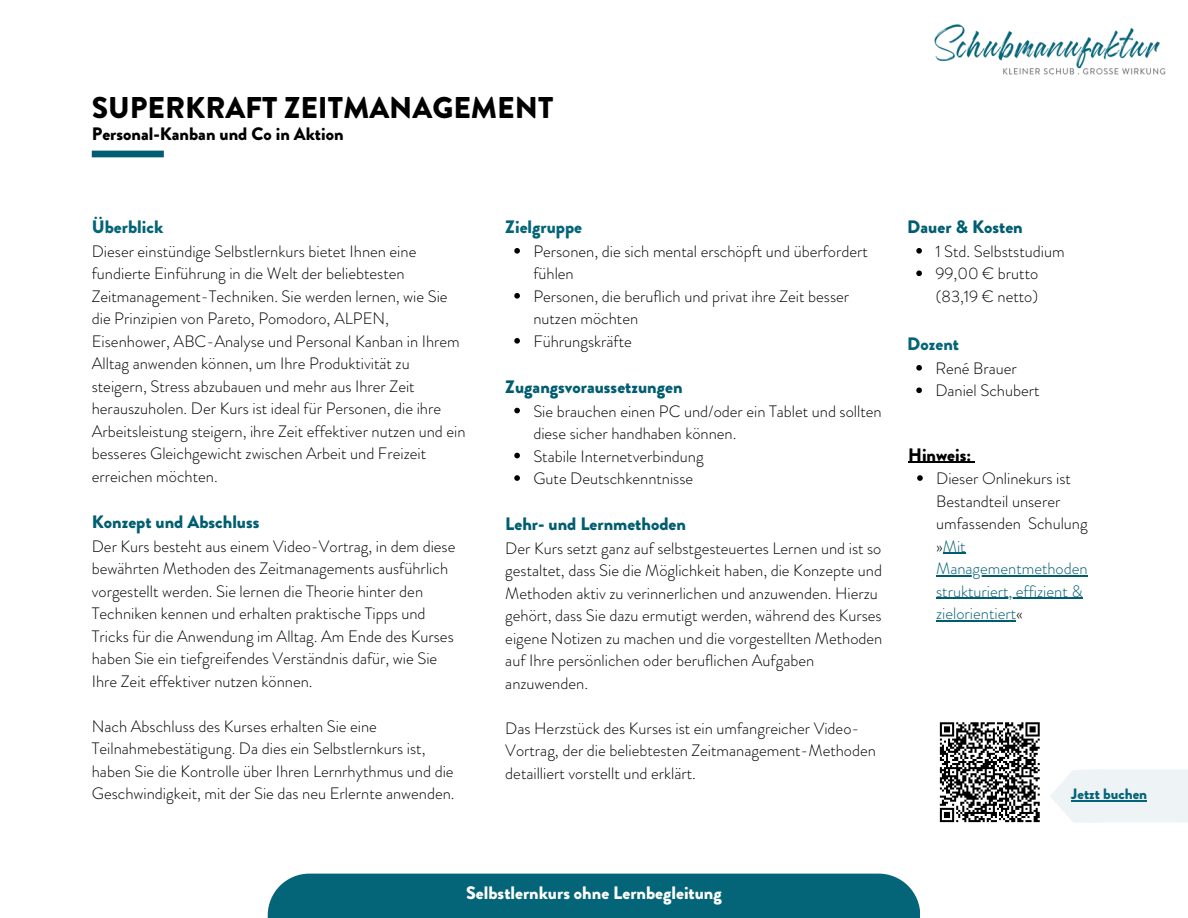
<style>
.page{position:relative;width:1188px;height:918px;background:#fff}
.page>*{position:absolute;margin:0;border:0;box-sizing:border-box;transform-origin:0 0}
.t1{font:900 30px "Brandon Grotesque W01";color:#000}
.t2{font:900 18px "Brandon Grotesque W01";color:#005d71}
.t3{font:900 18px "Brandon Grotesque W01";color:#000}
.t4{font:900 18px "Brandon Grotesque W01";color:#fefefe}
.t5{font:900 18px "Brandon Grotesque W01";color:#046478}
.t6{font:900 18px "Brandon Grotesque W01";color:#005e70}
.t7{font:300 16.5px/22.5px "Brandon Grotesque";color:#000}
.t8{font:900 15px "Brandon Grotesque W01";color:#046478}
.s1{color:#005d71}
</style>
<div class="page">
<div style="left:92px;top:151px;width:72px;height:6px;background:#005d71"></div>
<svg style="left:916px;top:248px;width:6px;height:6px"></svg>
<svg style="left:916px;top:270px;width:6px;height:6px"></svg>
<svg style="left:916px;top:365px;width:6px;height:6px"></svg>
<svg style="left:916px;top:387px;width:6px;height:6px"></svg>
<div style="left:268px;top:874px;width:652px;height:44px;background:#046478"></div>
<svg style="left:514px;top:248px;width:6px;height:6px"></svg>
<svg style="left:514px;top:293px;width:6px;height:6px"></svg>
<svg style="left:514px;top:338px;width:6px;height:6px"></svg>
<svg style="left:514px;top:408px;width:6px;height:5px"></svg>
<svg style="left:514px;top:453px;width:6px;height:5px"></svg>
<svg style="left:514px;top:475px;width:6px;height:6px"></svg>
<svg style="left:1050px;top:769px;width:138px;height:54px"></svg>
<hr style="left:1077px;top:800px;width:70px;height:1px;background:#046478">
<svg style="left:939px;top:722px;width:101px;height:101px"></svg>
<img style="left:934px;top:24px;width:232px;height:51px">
<hr style="left:908px;top:462px;width:63px;height:1px;background:#000">
<svg style="left:917px;top:475px;width:6px;height:6px"></svg>
<svg style="left:943px;top:553px;width:23px;height:1px"></svg>
<hr style="left:936px;top:575px;width:152px;height:1px;background:#005d71">
<hr style="left:936px;top:598px;width:147px;height:1px;background:#005d71">
<hr style="left:936px;top:620px;width:80px;height:1px;background:#005d71">
<p class="t1" style="left:92px;top:86px;width:463px">SUPERKRAFT ZEITMANAGEMENT</p>
<p class="t3" style="left:92px;top:121px;width:253px">Personal-Kanban und Co in Aktion</p>
<p class="t5" style="left:92px;top:214px;width:73px">Überblick</p>
<p class="t7" style="left:92px;top:240px;width:375px">Dieser einstündige Selbstlernkurs bietet Ihnen eine fundierte Einführung in die Welt der beliebtesten Zeitmanagement-Techniken. Sie werden lernen, wie Sie die Prinzipien von Pareto, Pomodoro, ALPEN, Eisenhower, ABC-Analyse und Personal Kanban in Ihrem Alltag anwenden können, um Ihre Produktivität zu steigern, Stress abzubauen und mehr aus Ihrer Zeit herauszuholen. Der Kurs ist ideal für Personen, die ihre Arbeitsleistung steigern, ihre Zeit effektiver nutzen und ein besseres Gleichgewicht zwischen Arbeit und Freizeit erreichen möchten.</p>
<p class="t6" style="left:92px;top:509px;width:169px">Konzept und Abschluss</p>
<p class="t7" style="left:92px;top:535px;width:365px">Der Kurs besteht aus einem Video-Vortrag, in dem diese bewährten Methoden des Zeitmanagements ausführlich vorgestellt werden. Sie lernen die Theorie hinter den Techniken kennen und erhalten praktische Tipps und Tricks für die Anwendung im Alltag. Am Ende des Kurses haben Sie ein tiefgreifendes Verständnis dafür, wie Sie Ihre Zeit effektiver nutzen können.</p>
<p class="t7" style="left:92px;top:715px;width:364px">Nach Abschluss des Kurses erhalten Sie eine Teilnahmebestätigung. Da dies ein Selbstlernkurs ist, haben Sie die Kontrolle über Ihren Lernrhythmus und die Geschwindigkeit, mit der Sie das neu Erlernte anwenden.</p>
<p class="t5" style="left:505px;top:214px;width:78px">Zielgruppe</p>
<p class="t7" style="left:533px;top:240px;width:336px">Personen, die sich mental erschöpft und überfordert fühlen</p>
<p class="t7" style="left:533px;top:285px;width:317px">Personen, die beruflich und privat ihre Zeit besser nutzen möchten</p>
<p class="t7" style="left:533px;top:330px;width:100px">Führungskräfte</p>
<p class="t2" style="left:505px;top:374px;width:179px">Zugangsvoraussetzungen</p>
<p class="t7" style="left:533px;top:400px;width:350px">Sie brauchen einen PC und/oder ein Tablet und sollten diese sicher handhaben können.</p>
<p class="t7" style="left:533px;top:445px;width:172px">Stabile Internetverbindung</p>
<p class="t7" style="left:533px;top:467px;width:161px">Gute Deutschkenntnisse</p>
<p class="t2" style="left:505px;top:511px;width:182px">Lehr- und Lernmethoden</p>
<p class="t7" style="left:505px;top:537px;width:379px">Der Kurs setzt ganz auf selbstgesteuertes Lernen und ist so gestaltet, dass Sie die Möglichkeit haben, die Konzepte und Methoden aktiv zu verinnerlichen und anzuwenden. Hierzu gehört, dass Sie dazu ermutigt werden, während des Kurses eigene Notizen zu machen und die vorgestellten Methoden auf Ihre persönlichen oder beruflichen Aufgaben anzuwenden.</p>
<p class="t7" style="left:505px;top:717px;width:372px">Das Herzstück des Kurses ist ein umfangreicher Video-<br>Vortrag, der die beliebtesten Zeitmanagement-Methoden detailliert vorstellt und erklärt.</p>
<p class="t2" style="left:907px;top:214px;width:117px">Dauer &amp; Kosten</p>
<p class="t7" style="left:935px;top:240px;width:131px">1 Std. Selbststudium</p>
<p class="t7" style="left:935px;top:263px;width:104px">99,00 € brutto</p>
<p class="t7" style="left:936px;top:285px;width:104px">(83,19 € netto)</p>
<p class="t5" style="left:907px;top:331px;width:53px">Dozent</p>
<p class="t7" style="left:935px;top:357px;width:83px">René Brauer</p>
<p class="t7" style="left:935px;top:380px;width:106px">Daniel Schubert</p>
<p class="t3" style="left:908px;top:442px;width:65px">Hinweis:</p>
<p class="t7" style="left:936px;top:467px;width:153px">Dieser Onlinekurs ist<br>Bestandteil unserer umfassenden Schulung »<span class="s1">Mit<br>Managementmethoden strukturiert, effizient &amp; zielorientiert</span>«</p>
<p class="t8" style="left:1071px;top:783px;width:78px">Jetzt buchen</p>
<p class="t4" style="left:466px;top:880px;width:257px">Selbstlernkurs ohne Lernbegleitung</p>
</div>
